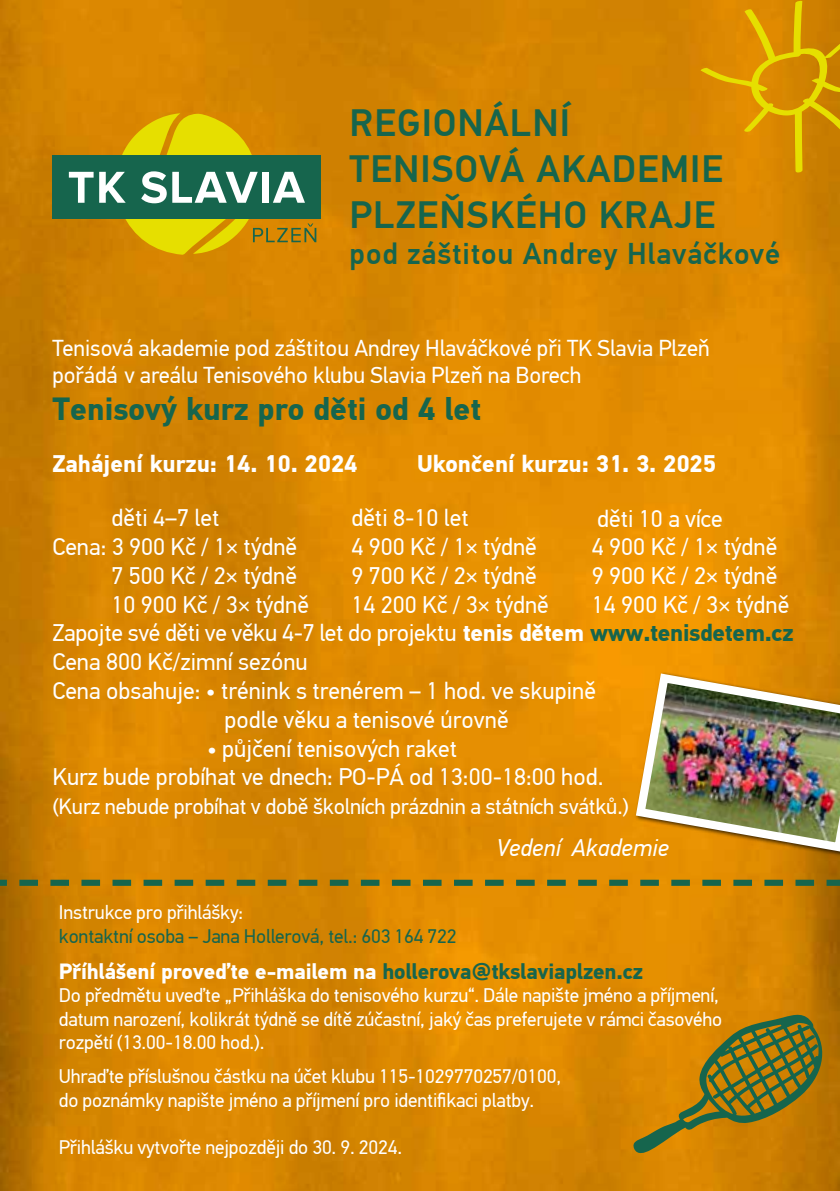
<style>
.page{position:relative;width:840px;height:1191px;background:#fff}
.page>*{position:absolute;margin:0;border:0;box-sizing:border-box;transform-origin:0 0}
.t1{font:500 38px/45.6px "PF Din Text Pro";letter-spacing:.03em;color:#16654d}
.t2{font:700 32px "PF Din Text Pro";color:#16654d}
.t3{font:500 30px "PF Din Text Pro";letter-spacing:.03em;color:#16654d}
.t4{font:24px/28.8px "PF Din Text Pro";color:#fff;text-align:center}
.t5{font:700 24px "PF Din Text Pro";color:#fff}
.t6{font:italic 24px "PF Din Text Pro";color:#fff}
.t7{font:23px/27.6px "PF Din Text Pro";color:#fff}
.t8{font:22px "PF Din Text Pro";letter-spacing:-.01em;color:#fff}
.t9{font:700 22px "PF Din Text Pro";letter-spacing:-.01em;color:#fff}
.t10{font:19.6px/23.6px "PF Din Text Pro";letter-spacing:-.01em;color:#fff}
.t11{font:19.6px "PF Din Text Pro";letter-spacing:-.01em;color:#16654d}
.s1{font-weight:700}
.s2{font-weight:700;color:#16654d}
.s3{color:#16654d}
</style>
<div class="page">
<img style="left:0;top:0;width:839px;height:1191px">
<svg style="left:699px;top:0;width:140px;height:174px;background:#d99100"></svg>
<svg style="left:0;top:879px;width:839px;height:7px;background:#727428"></svg>
<svg style="left:631px;top:1011px;width:198px;height:144px;background:#a87c12"></svg>
<div style="left:52px;top:155px;width:269px;height:63px;background:#16654d"></div>
<svg style="left:69px;top:172px;width:24px;height:31px"></svg>
<svg style="left:99px;top:113px;width:217px;height:142px"></svg>
<img style="left:630px;top:668px;width:209px;height:188px">
<h1 class="t1" style="left:349px;top:101px;width:374px">REGIONÁLNÍ<br>TENISOVÁ AKADEMIE<br>PLZEŇSKÉHO KRAJE</h1>
<p class="t3" style="left:349px;top:235px;width:432px">pod záštitou Andrey Hlaváčkové</p>
<p class="t7" style="left:52px;top:334px;width:658px">Tenisová akademie pod záštitou Andrey Hlaváčkové při TK Slavia Plzeň pořádá v areálu Tenisového klubu Slavia Plzeň na Borech</p>
<h2 class="t2" style="left:52px;top:389px;width:430px">Tenisový kurz pro děti od 4 let</h2>
<p class="t5" style="left:52px;top:449px;width:306px">Zahájení kurzu: 14. 10. 2024</p>
<p class="t5" style="left:417px;top:449px;width:300px">Ukončení kurzu: 31. 3. 2025</p>
<p class="t4" style="left:111px;top:504px;width:109px">děti 4–7 let</p>
<p class="t4" style="left:351px;top:504px;width:119px">děti 8-10 let</p>
<p class="t4" style="left:52px;top:532px;width:246px">Cena: 3 900 Kč / 1× týdně</p>
<p class="t4" style="left:351px;top:532px;width:187px">4 900 Kč / 1× týdně</p>
<p class="t4" style="left:111px;top:561px;width:187px">7 500 Kč / 2× týdně</p>
<p class="t4" style="left:351px;top:561px;width:187px">9 700 Kč / 2× týdně</p>
<p class="t4" style="left:111px;top:590px;width:199px">10 900 Kč / 3× týdně</p>
<p class="t4" style="left:351px;top:590px;width:199px">14 200 Kč / 3× týdně</p>
<p class="t4" style="left:52px;top:619px;width:742px">Zapojte své děti ve věku 4-7 let do projektu <span class="s1">tenis dětem</span> <span class="s2">www.tenisdetem.cz</span></p>
<p class="t4" style="left:52px;top:648px;width:257px">Cena 800 Kč/zimní sezónu</p>
<p class="t4" style="left:52px;top:676px;width:545px">Cena obsahuje: • trénink s trenérem – 1 hod. ve skupině</p>
<p class="t4" style="left:224px;top:705px;width:285px">podle věku a tenisové úrovně</p>
<p class="t4" style="left:52px;top:734px;width:552px">• půjčení tenisových raket<br>Kurz bude probíhat ve dnech: PO-PÁ od 13:00-18:00 hod.</p>
<p class="t8" style="left:52px;top:793px;width:577px">(Kurz nebude probíhat v době školních prázdnin a státních svátků.)</p>
<p class="t6" style="left:496px;top:834px;width:174px">Vedení Akademie</p>
<p class="t4" style="left:591px;top:504px;width:199px;text-align:left">děti 10 a více<br>4 900 Kč / 1× týdně<br>9 900 Kč / 2× týdně<br>14 900 Kč / 3× týdně</p>
<p class="t10" style="left:59px;top:900px;width:185px">Instrukce pro přihlášky:</p>
<p class="t11" style="left:59px;top:924px;width:399px">kontaktní osoba – Jana Hollerová, tel.: 603 164 722</p>
<p class="t9" style="left:59px;top:957px;width:585px">Příhlášení proveďte e-mailem na <span class="s3">hollerova@tkslaviaplzen.cz</span></p>
<p class="t10" style="left:59px;top:983px;width:664px">Do předmětu uveďte „Přihláška do tenisového kurzu“. Dále napište jméno a příjmení, datum narození, kolikrát týdně se dítě zúčastní, jaký čas preferujete v rámci časového rozpětí (13.00-18.00 hod.).</p>
<p class="t10" style="left:59px;top:1065px;width:503px">Uhraďte příslušnou částku na účet klubu 115-1029770257/0100, do poznámky napište jméno a příjmení pro identifikaci platby.</p>
<p class="t10" style="left:59px;top:1135px;width:344px">Přihlášku vytvořte nejpozději do 30. 9. 2024.</p>
</div>
